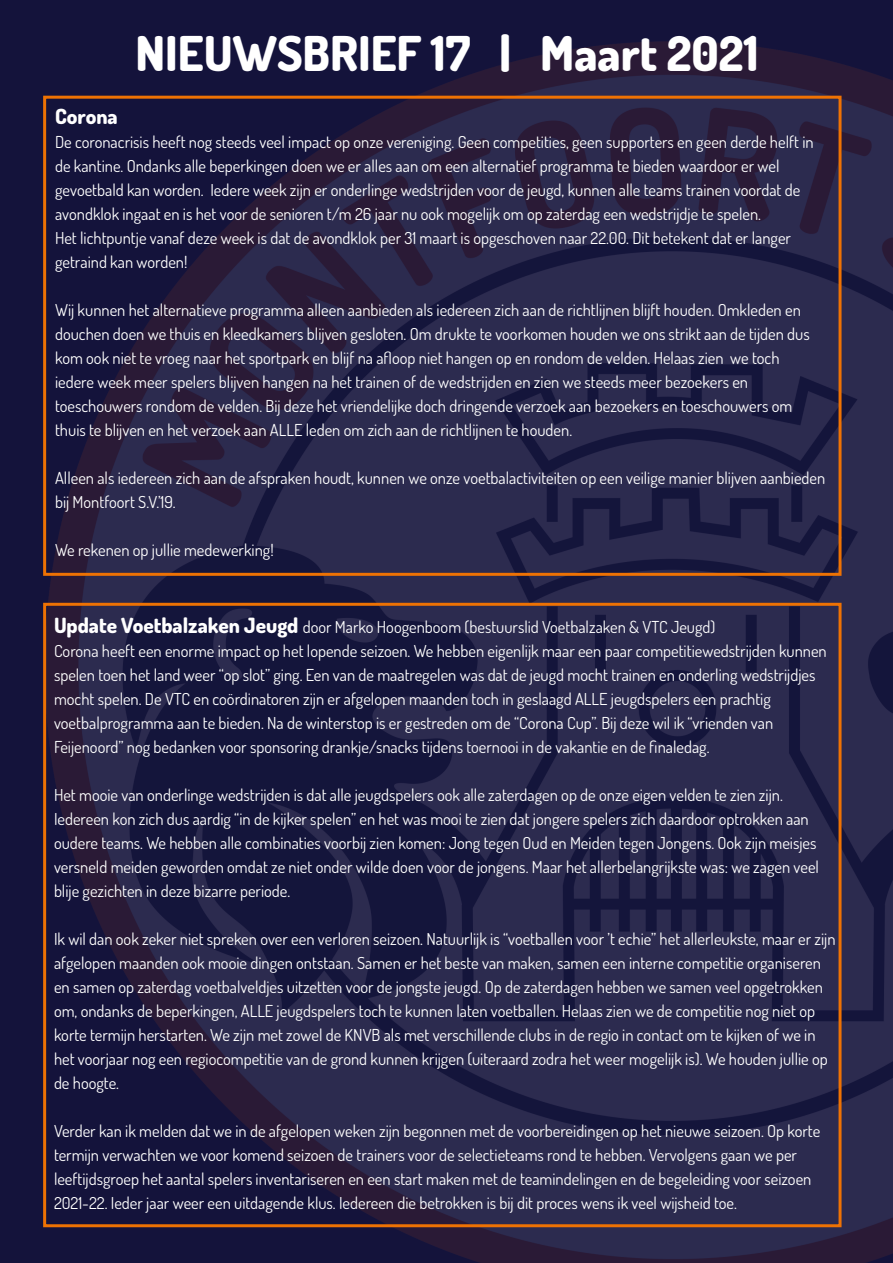
<style>
.page{position:relative;width:893px;height:1263px;background:#fff}
.page>*{position:absolute;margin:0;border:0;box-sizing:border-box;transform-origin:0 0}
.t1{font:800 48px "Dosis";color:#fff}
.t2{font:800 21px "Dosis";color:#fff}
.t3{font:16.5px/24px "Dosis";color:#fff}
.s1{font-weight:800;font-size:21px}
</style>
<div class="page">
<img style="left:0;top:0;width:893px;height:1263px">
<div style="left:43px;top:96px;width:798px;height:480px;border:3px solid #ee7203"></div>
<div style="left:43px;top:603px;width:798px;height:624px;border:3px solid #ee7203"></div>
<h1 class="t1" style="left:135px;top:23px;width:624px">NIEUWSBRIEF 17 | Maart 2021</h1>
<p class="t2" style="left:55px;top:103px;width:64px">Corona</p>
<p class="t3" style="left:55px;top:130px;width:760px">De coronacrisis heeft nog steeds veel impact op onze vereniging. Geen competities, geen supporters en geen derde helft in de kantine. Ondanks alle beperkingen doen we er alles aan om een alternatief programma te bieden waardoor er wel gevoetbald kan worden. Iedere week zijn er onderlinge wedstrijden voor de jeugd, kunnen alle teams trainen voordat de avondklok ingaat en is het voor de senioren t/m 26 jaar nu ook mogelijk om op zaterdag een wedstrijdje te spelen.<br>Het lichtpuntje vanaf deze week is dat de avondklok per 31 maart is opgeschoven naar 22.00. Dit betekent dat er langer getraind kan worden!</p>
<p class="t3" style="left:55px;top:298px;width:756px">Wij kunnen het alternatieve programma alleen aanbieden als iedereen zich aan de richtlijnen blijft houden. Omkleden en douchen doen we thuis en kleedkamers blijven gesloten. Om drukte te voorkomen houden we ons strikt aan de tijden dus kom ook niet te vroeg naar het sportpark en blijf na afloop niet hangen op en rondom de velden. Helaas zien we toch iedere week meer spelers blijven hangen na het trainen of de wedstrijden en zien we steeds meer bezoekers en toeschouwers rondom de velden. Bij deze het vriendelijke doch dringende verzoek aan bezoekers en toeschouwers om thuis te blijven en het verzoek aan ALLE leden om zich aan de richtlijnen te houden.</p>
<p class="t3" style="left:55px;top:466px;width:772px">Alleen als iedereen zich aan de afspraken houdt, kunnen we onze voetbalactiviteiten op een veilige manier blijven aanbieden bij Montfoort S.V.’19.</p>
<p class="t3" style="left:55px;top:538px;width:220px">We rekenen op jullie medewerking!</p>
<p class="t3" style="left:54px;top:614px;width:774px"><span class="s1">Update Voetbalzaken Jeugd</span> door Marko Hoogenboom (bestuurslid Voetbalzaken &amp; VTC Jeugd)<br>Corona heeft een enorme impact op het lopende seizoen. We hebben eigenlijk maar een paar competitiewedstrijden kunnen spelen toen het land weer “op slot” ging. Een van de maatregelen was dat de jeugd mocht trainen en onderling wedstrijdjes mocht spelen. De VTC en coördinatoren zijn er afgelopen maanden toch in geslaagd ALLE jeugdspelers een prachtig voetbalprogramma aan te bieden. Na de winterstop is er gestreden om de “Corona Cup”. Bij deze wil ik “vrienden van Feijenoord” nog bedanken voor sponsoring drankje/snacks tijdens toernooi in de vakantie en de finaledag.</p>
<p class="t3" style="left:54px;top:782px;width:766px">Het mooie van onderlinge wedstrijden is dat alle jeugdspelers ook alle zaterdagen op de onze eigen velden te zien zijn.<br>Iedereen kon zich dus aardig “in de kijker spelen” en het was mooi te zien dat jongere spelers zich daardoor optrokken aan oudere teams. We hebben alle combinaties voorbij zien komen: Jong tegen Oud en Meiden tegen Jongens. Ook zijn meisjes versneld meiden geworden omdat ze niet onder wilde doen voor de jongens. Maar het allerbelangrijkste was: we zagen veel blije gezichten in deze bizarre periode.</p>
<p class="t3" style="left:54px;top:926px;width:783px">Ik wil dan ook zeker niet spreken over een verloren seizoen. Natuurlijk is “voetballen voor ’t echie” het allerleukste, maar er zijn afgelopen maanden ook mooie dingen ontstaan. Samen er het beste van maken, samen een interne competitie organiseren en samen op zaterdag voetbalveldjes uitzetten voor de jongste jeugd. Op de zaterdagen hebben we samen veel opgetrokken om, ondanks de beperkingen, ALLE jeugdspelers toch te kunnen laten voetballen. Helaas zien we de competitie nog niet op korte termijn herstarten. We zijn met zowel de KNVB als met verschillende clubs in de regio in contact om te kijken of we in het voorjaar nog een regiocompetitie van de grond kunnen krijgen (uiteraard zodra het weer mogelijk is). We houden jullie op de hoogte.</p>
<p class="t3" style="left:54px;top:1118px;width:768px">Verder kan ik melden dat we in de afgelopen weken zijn begonnen met de voorbereidingen op het nieuwe seizoen. Op korte termijn verwachten we voor komend seizoen de trainers voor de selectieteams rond te hebben. Vervolgens gaan we per leeftijdsgroep het aantal spelers inventariseren en een start maken met de teamindelingen en de begeleiding voor seizoen 2021-22. Ieder jaar weer een uitdagende klus. Iedereen die betrokken is bij dit proces wens ik veel wijsheid toe.</p>
</div>
